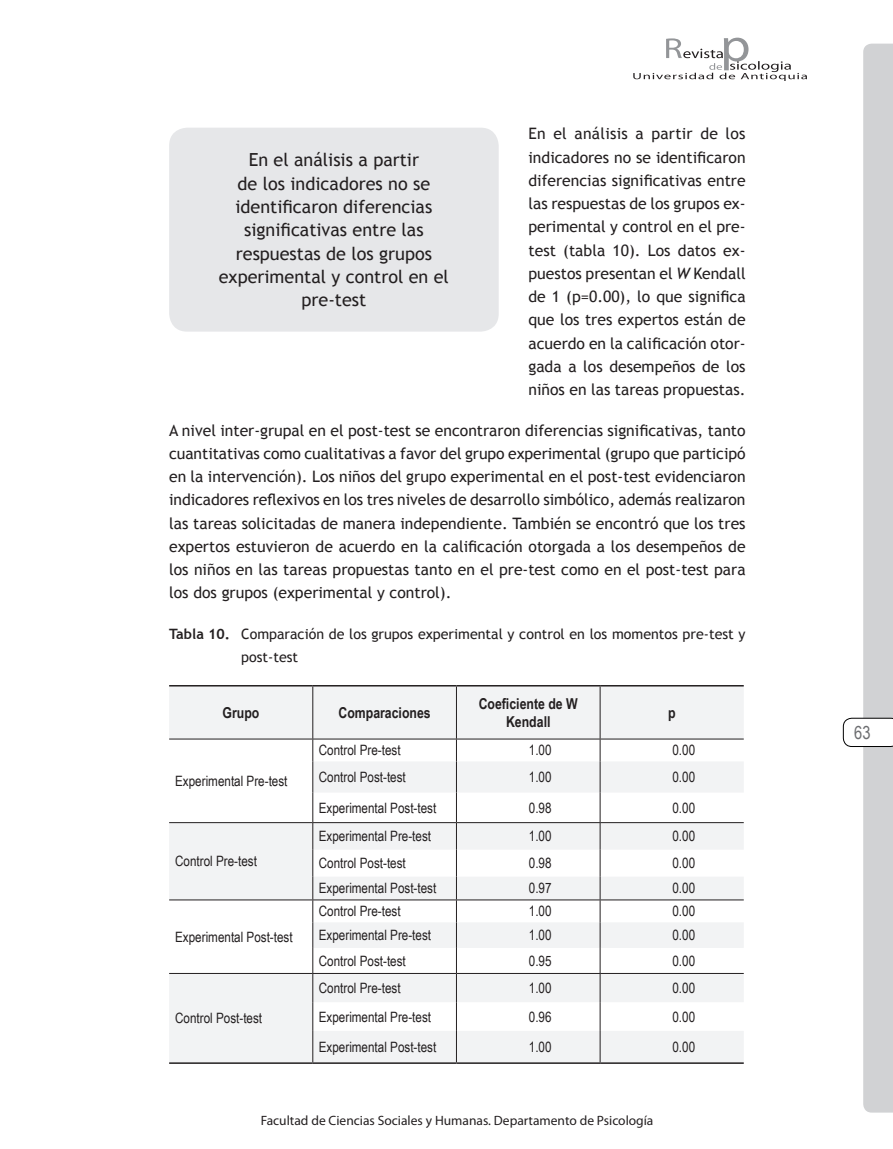
<style>
.page{position:relative;width:893px;height:1149px;background:#fff}
.page>*{position:absolute;margin:0;border:0;box-sizing:border-box;transform-origin:0 0}
.t1{font:18px/23.2px "Trebuchet MS";color:#231f20;text-align:center}
.t2{font:18px "Arial Narrow";color:#6c6d70}
.t3{font:15.75px/23.2px "Trebuchet MS";color:#231f20;text-align:justify}
.t4{font:700 15px/18px "Arial Narrow";color:#231f20;text-align:center}
.t5{font:14.25px "Arial Narrow";color:#231f20}
.t6{font:14.25px/23.2px "Trebuchet MS";color:#231f20}
.t7{font:13.5px "Myriad Pro";color:#231f20}
.s1{font-style:italic}
.s2{font-weight:700}
</style>
<div class="page">
<svg style="left:843px;top:44px;width:50px;height:1068px"></svg>
<svg style="left:633px;top:38px;width:174px;height:43px"></svg>
<svg style="left:169px;top:686px;width:575px;height:375px;fill:#f2f3f4"></svg>
<hr style="left:169px;top:684px;width:144px;height:2px;background:#231f20">
<hr style="left:313px;top:684px;width:143px;height:2px;background:#231f20">
<hr style="left:456px;top:684px;width:144px;height:2px;background:#231f20">
<hr style="left:600px;top:684px;width:144px;height:2px;background:#231f20">
<hr style="left:169px;top:1061px;width:144px;height:2px;background:#231f20">
<hr style="left:313px;top:1061px;width:143px;height:2px;background:#231f20">
<hr style="left:456px;top:1061px;width:144px;height:2px;background:#231f20">
<hr style="left:600px;top:1061px;width:144px;height:2px;background:#231f20">
<hr style="left:312px;top:686px;width:1px;height:52px;background:#231f20">
<hr style="left:456px;top:686px;width:1px;height:52px;background:#231f20">
<hr style="left:600px;top:686px;width:1px;height:52px;background:#231f20">
<svg style="left:312px;top:739px;width:1px;height:22px"></svg>
<svg style="left:456px;top:739px;width:1px;height:22px"></svg>
<svg style="left:600px;top:739px;width:1px;height:22px"></svg>
<hr style="left:312px;top:761px;width:1px;height:31px;background:#231f20">
<hr style="left:456px;top:761px;width:1px;height:31px;background:#231f20">
<hr style="left:600px;top:761px;width:1px;height:31px;background:#231f20">
<hr style="left:312px;top:792px;width:1px;height:30px;background:#231f20">
<hr style="left:456px;top:792px;width:1px;height:30px;background:#231f20">
<hr style="left:600px;top:792px;width:1px;height:30px;background:#231f20">
<svg style="left:312px;top:823px;width:1px;height:207px"></svg>
<svg style="left:456px;top:823px;width:1px;height:207px"></svg>
<svg style="left:600px;top:823px;width:1px;height:207px"></svg>
<hr style="left:312px;top:1030px;width:1px;height:31px;background:#231f20">
<hr style="left:456px;top:1030px;width:1px;height:31px;background:#231f20">
<hr style="left:600px;top:1030px;width:1px;height:31px;background:#231f20">
<hr style="left:169px;top:738px;width:144px;height:1px;background:#231f20">
<hr style="left:313px;top:738px;width:143px;height:1px;background:#231f20">
<hr style="left:456px;top:738px;width:144px;height:1px;background:#231f20">
<hr style="left:600px;top:738px;width:144px;height:1px;background:#231f20">
<hr style="left:169px;top:822px;width:144px;height:1px;background:#231f20">
<hr style="left:313px;top:822px;width:143px;height:1px;background:#231f20">
<hr style="left:456px;top:822px;width:144px;height:1px;background:#231f20">
<hr style="left:600px;top:822px;width:144px;height:1px;background:#231f20">
<hr style="left:169px;top:899px;width:144px;height:1px;background:#231f20">
<hr style="left:313px;top:899px;width:143px;height:1px;background:#231f20">
<hr style="left:456px;top:899px;width:144px;height:1px;background:#231f20">
<hr style="left:600px;top:899px;width:144px;height:1px;background:#231f20">
<hr style="left:169px;top:972px;width:144px;height:1px;background:#231f20">
<hr style="left:313px;top:972px;width:143px;height:1px;background:#231f20">
<hr style="left:456px;top:972px;width:144px;height:1px;background:#231f20">
<hr style="left:600px;top:972px;width:144px;height:1px;background:#231f20">
<div style="left:169px;top:128px;width:330px;height:203px;background:#e6e7e9;border-radius:18px"></div>
<p class="t3" style="left:528px;top:122px;width:219px">En el análisis a partir de los indicadores no se identificaron diferencias significativas entre las respuestas de los grupos ex&shy;perimental y control en el pre&shy;test (tabla 10). Los datos ex&shy;puestos presentan el <span class="s1">W</span> Kendall de 1 (p=0.00), lo que significa que los tres expertos están de acuerdo en la calificación otor&shy;gada a los desempeños de los niños en las tareas propuestas.</p>
<p class="t3" style="left:169px;top:418px;width:578px">A nivel inter-grupal en el post-test se encontraron diferencias significativas, tanto cuantitativas como cualitativas a favor del grupo experimental (grupo que participó en la intervención). Los niños del grupo experimental en el post-test evidenciaron indicadores reflexivos en los tres niveles de desarrollo simbólico, además realizaron las tareas solicitadas de manera independiente. También se encontró que los tres expertos estuvieron de acuerdo en la calificación otorgada a los desempeños de los niños en las tareas propuestas tanto en el pre-test como en el post-test para los dos grupos (experimental y control).</p>
<p class="t6" style="left:241px;top:622px;width:506px;text-indent:-72px"><span class="s2">Tabla 10.</span> Comparación de los grupos experimental y control en los momentos pre-test y post-test</p>
<p class="t1" style="left:219px;top:149px;width:232px">En el análisis a partir<br>de los indicadores no se identificaron diferencias significativas entre las respuestas de los grupos experimental y control en el pre-test</p>
<p class="t4" style="left:223px;top:702px;width:38px">Grupo</p>
<p class="t4" style="left:338px;top:702px;width:94px">Comparaciones</p>
<p class="t4" style="left:479px;top:693px;width:101px">Coeficiente de W<br>Kendall</p>
<p class="t4" style="left:668px;top:702px;width:9px">p</p>
<p class="t5" style="left:175px;top:770px;width:114px">Experimental Pre-test</p>
<p class="t5" style="left:175px;top:850px;width:83px">Control Pre-test</p>
<p class="t5" style="left:175px;top:926px;width:119px">Experimental Post-test</p>
<p class="t5" style="left:175px;top:1007px;width:89px">Control Post-test</p>
<p class="t5" style="left:319px;top:739px;width:83px">Control Pre-test</p>
<p class="t5" style="left:529px;top:739px;width:24px">1.00</p>
<p class="t5" style="left:672px;top:739px;width:24px">0.00</p>
<p class="t5" style="left:319px;top:766px;width:89px">Control Post-test</p>
<p class="t5" style="left:529px;top:766px;width:24px">1.00</p>
<p class="t5" style="left:672px;top:766px;width:24px">0.00</p>
<p class="t5" style="left:319px;top:797px;width:119px">Experimental Post-test</p>
<p class="t5" style="left:529px;top:797px;width:24px">0.98</p>
<p class="t5" style="left:672px;top:797px;width:24px">0.00</p>
<p class="t5" style="left:319px;top:825px;width:114px">Experimental Pre-test</p>
<p class="t5" style="left:529px;top:825px;width:24px">1.00</p>
<p class="t5" style="left:672px;top:825px;width:24px">0.00</p>
<p class="t5" style="left:319px;top:852px;width:89px">Control Post-test</p>
<p class="t5" style="left:529px;top:852px;width:24px">0.98</p>
<p class="t5" style="left:672px;top:852px;width:24px">0.00</p>
<p class="t5" style="left:319px;top:877px;width:119px">Experimental Post-test</p>
<p class="t5" style="left:529px;top:877px;width:24px">0.97</p>
<p class="t5" style="left:672px;top:877px;width:24px">0.00</p>
<p class="t5" style="left:319px;top:900px;width:83px">Control Pre-test</p>
<p class="t5" style="left:529px;top:900px;width:24px">1.00</p>
<p class="t5" style="left:672px;top:900px;width:24px">0.00</p>
<p class="t5" style="left:319px;top:924px;width:114px">Experimental Pre-test</p>
<p class="t5" style="left:529px;top:924px;width:24px">1.00</p>
<p class="t5" style="left:672px;top:924px;width:24px">0.00</p>
<p class="t5" style="left:319px;top:950px;width:89px">Control Post-test</p>
<p class="t5" style="left:529px;top:950px;width:24px">0.95</p>
<p class="t5" style="left:672px;top:950px;width:24px">0.00</p>
<p class="t5" style="left:319px;top:977px;width:83px">Control Pre-test</p>
<p class="t5" style="left:529px;top:977px;width:24px">1.00</p>
<p class="t5" style="left:672px;top:977px;width:24px">0.00</p>
<p class="t5" style="left:319px;top:1005px;width:114px">Experimental Pre-test</p>
<p class="t5" style="left:529px;top:1005px;width:24px">0.96</p>
<p class="t5" style="left:672px;top:1005px;width:24px">0.00</p>
<p class="t5" style="left:319px;top:1036px;width:119px">Experimental Post-test</p>
<p class="t5" style="left:529px;top:1036px;width:24px">1.00</p>
<p class="t5" style="left:672px;top:1036px;width:24px">0.00</p>
<p class="t7" style="left:261px;top:1111px;width:394px">Facultad de Ciencias Sociales y Humanas. Departamento de Psicología</p>
<p class="t2" style="left:854px;top:719px;width:18px">63</p>
</div>
